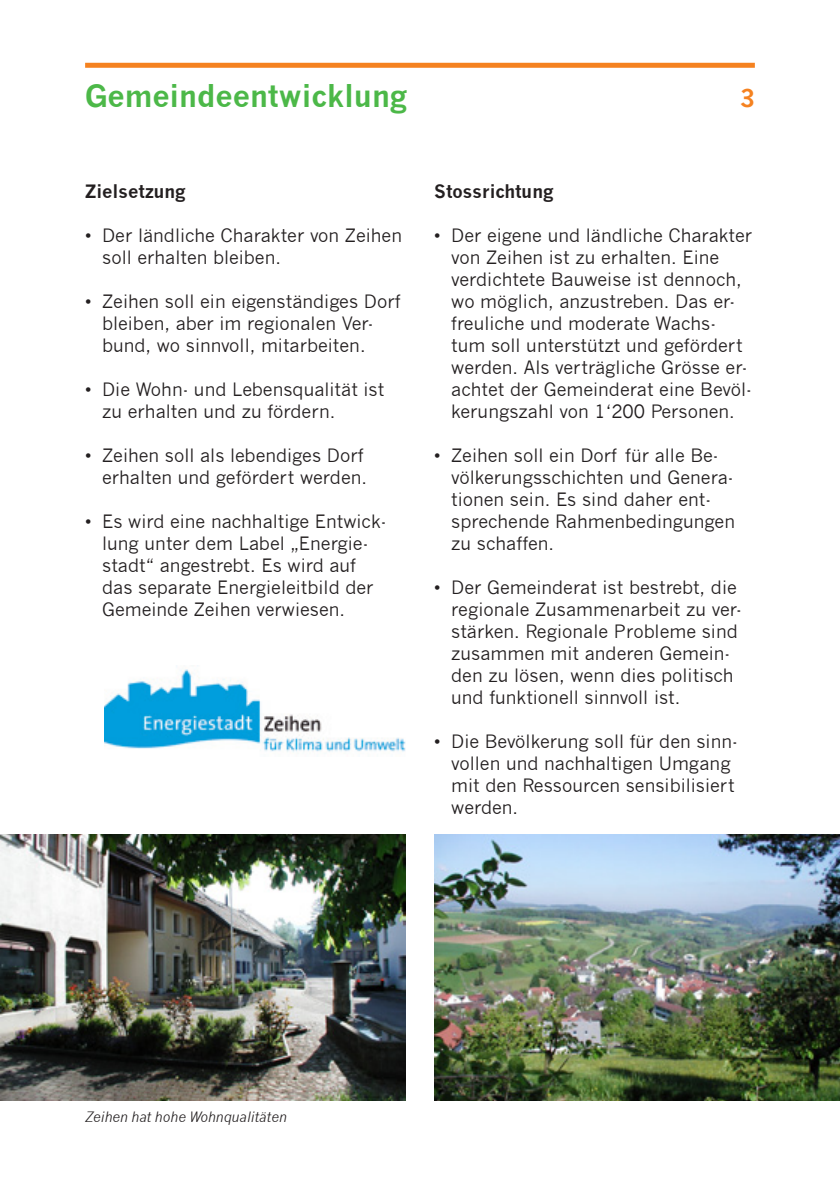
<style>
.page{position:relative;width:840px;height:1191px;background:#fff}
.page>*{position:absolute;margin:0;border:0;box-sizing:border-box;transform-origin:0 0}
.t1{font:700 30px "News Gothic";color:#4cb848}
.t2{font:700 24px "News Gothic";color:#f58220}
.t3{font:18px/22px "News Gothic";color:#231f20}
.t4{font:700 18px "News Gothic";color:#231f20}
.t5{font:italic 14px "News Gothic";color:#231f20}
</style>
<div class="page">
<div style="left:85px;top:63px;width:669px;height:5px;background:#f58220"></div>
<img style="left:0;top:834px;width:405px;height:266px">
<img style="left:434px;top:834px;width:405px;height:266px">
<img style="left:104px;top:666px;width:301px;height:86px">
<h1 class="t1" style="left:85px;top:78px;width:323px">Gemeindeentwicklung</h1>
<h2 class="t2" style="left:739px;top:84px;width:16px">3</h2>
<p class="t4" style="left:85px;top:180px;width:102px">Zielsetzung</p>
<p class="t3" style="left:102px;top:225px;width:301px;text-indent:-17px">• Der ländliche Charakter von Zeihen soll erhalten bleiben.</p>
<p class="t3" style="left:102px;top:291px;width:300px;text-indent:-17px">• Zeihen soll ein eigenständiges Dorf bleiben, aber im regionalen Ver&shy;bund, wo sinnvoll, mitarbeiten.</p>
<p class="t3" style="left:102px;top:379px;width:283px;text-indent:-17px">• Die Wohn- und Lebensqualität ist zu erhalten und zu fördern.</p>
<p class="t3" style="left:85px;top:444px;width:283px;text-align:right">• Zeihen soll als lebendiges Dorf erhalten und gefördert werden.</p>
<p class="t3" style="left:102px;top:510px;width:286px;text-indent:-17px">• Es wird eine nachhaltige Entwick&shy;lung unter dem Label „Energie&shy;stadt“ angestrebt. Es wird auf das separate Energieleitbild der<br>Gemeinde Zeihen verwiesen.</p>
<p class="t4" style="left:434px;top:180px;width:121px">Stossrichtung</p>
<p class="t3" style="left:451px;top:224px;width:302px;text-indent:-17px">• Der eigene und ländliche Charakter von Zeihen ist zu erhalten. Eine verdichtete Bauweise ist dennoch, wo möglich, anzustreben. Das er&shy;freuliche und moderate Wachs&shy;tum soll unterstützt und gefördert werden. Als verträgliche Grösse er&shy;achtet der Gemeinderat eine Bevöl&shy;kerungszahl von 1‘200 Personen.</p>
<p class="t3" style="left:451px;top:444px;width:285px;text-indent:-17px">• Zeihen soll ein Dorf für alle Be&shy;völkerungsschichten und Genera&shy;tionen sein. Es sind daher ent&shy;sprechende Rahmenbedingungen zu schaffen.</p>
<p class="t3" style="left:451px;top:576px;width:292px;text-indent:-17px">• Der Gemeinderat ist bestrebt, die regionale Zusammenarbeit zu ver&shy;stärken. Regionale Probleme sind zusammen mit anderen Gemein&shy;den zu lösen, wenn dies politisch und funktionell sinnvoll ist.</p>
<p class="t3" style="left:451px;top:730px;width:288px;text-indent:-17px">• Die Bevölkerung soll für den sinn&shy;vollen und nachhaltigen Umgang mit den Ressourcen sensibilisiert werden.</p>
<p class="t5" style="left:85px;top:1108px;width:203px">Zeihen hat hohe Wohnqualitäten</p>
</div>
